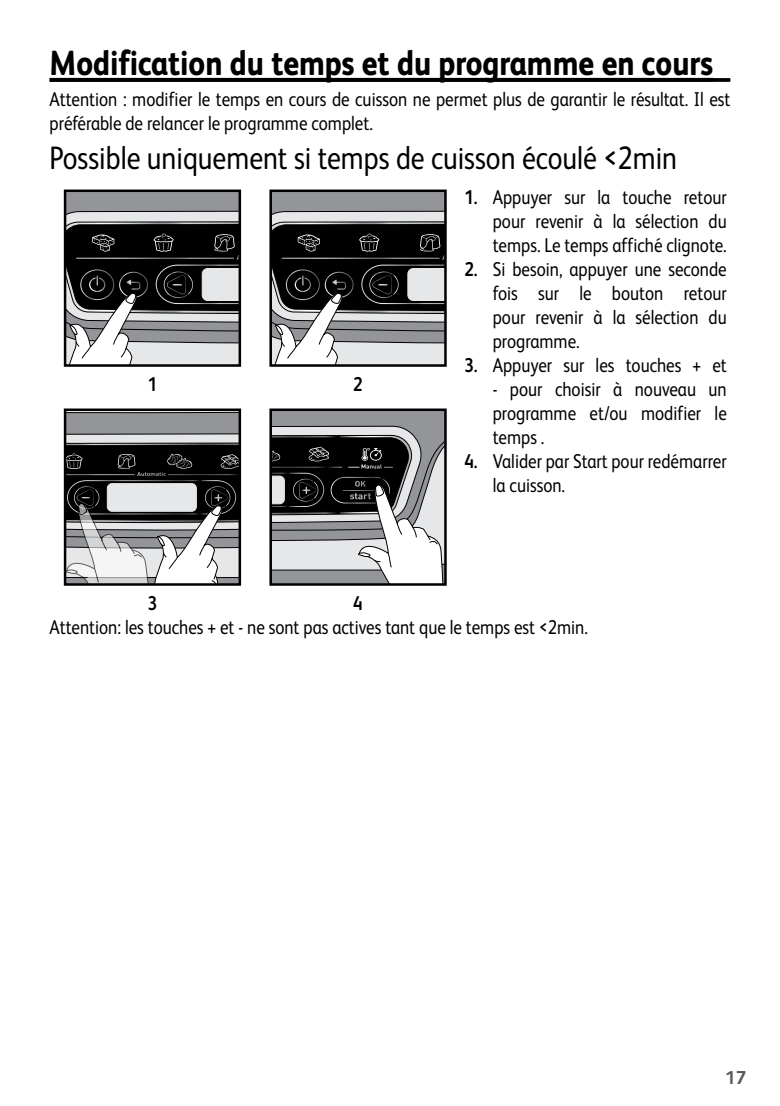
<style>
.page{position:relative;width:780px;height:1106px;background:#fff}
.page>*{position:absolute;margin:0;border:0;box-sizing:border-box;transform-origin:0 0}
.t1{font:800 35px "FS Albert";color:#000;scale:.85 1}
.t2{font:32.5px "FS Albert";color:#000;scale:.85 1}
.t3{font:20px/24px "FS Albert";color:#000;text-align:justify;scale:.85 1}
.t4{font:700 20px "FS Albert";color:#000;scale:.85 1}
.t5{font:700 18.75px "FS Albert";color:#58595b}
.s1{font-weight:700}
</style>
<div class="page">
<svg style="left:713px;top:78px;width:17px;height:4px"></svg>
<hr style="left:50px;top:78px;width:663px;height:4px;background:#000">
<svg style="left:67px;top:192px;width:171px;height:172px;background:#6d6d6e"></svg>
<div style="left:64px;top:189px;width:177px;height:178px;border:2px solid #000"></div>
<svg style="left:272px;top:192px;width:171px;height:172px;background:#6d6e6e"></svg>
<div style="left:269px;top:189px;width:177px;height:178px;border:2px solid #000"></div>
<svg style="left:67px;top:411px;width:171px;height:171px;background:#828283"></svg>
<div style="left:64px;top:408px;width:177px;height:177px;border:2px solid #000"></div>
<svg style="left:272px;top:411px;width:171px;height:171px;background:#858586"></svg>
<div style="left:269px;top:408px;width:177px;height:177px;border:2px solid #000"></div>
<h1 class="t1" style="left:50px;top:42px;width:782px">Modification du temps et du programme en cours</h1>
<p class="t3" style="left:50px;top:87px;width:802px">Attention : modifier le temps en cours de cuisson ne permet plus de garantir le résultat. Il est préférable de relancer le programme complet.</p>
<h2 class="t2" style="left:50px;top:139px;width:739px">Possible uniquement si temps de cuisson écoulé &lt;2min</h2>
<p class="t4" style="left:148px;top:372px;width:13px">1</p>
<p class="t4" style="left:353px;top:372px;width:13px">2</p>
<p class="t3" style="left:493px;top:185px;width:277px;text-indent:-28px"><span class="s1">1.</span> Appuyer sur la touche retour pour revenir à la sélection du temps. Le temps affiché clignote.</p>
<p class="t3" style="left:493px;top:257px;width:277px;text-indent:-28px"><span class="s1">2.</span> Si besoin, appuyer une seconde fois sur le bouton retour pour revenir à la sélection du programme.</p>
<p class="t3" style="left:464px;top:353px;width:310px"><span class="s1">3.</span> Appuyer sur les touches + et</p>
<p class="t3" style="left:493px;top:377px;width:277px">- pour choisir à nouveau un programme et/ou modifier le temps .</p>
<p class="t3" style="left:493px;top:449px;width:277px;text-indent:-28px"><span class="s1">4.</span> Valider par Start pour redémarrer la cuisson.</p>
<p class="t4" style="left:148px;top:591px;width:13px">3</p>
<p class="t4" style="left:353px;top:591px;width:13px">4</p>
<p class="t3" style="left:50px;top:615px;width:634px">Attention: les touches + et - ne sont pas actives tant que le temps est &lt;2min.</p>
<p class="t5" style="left:725px;top:1066px;width:23px">17</p>
</div>
